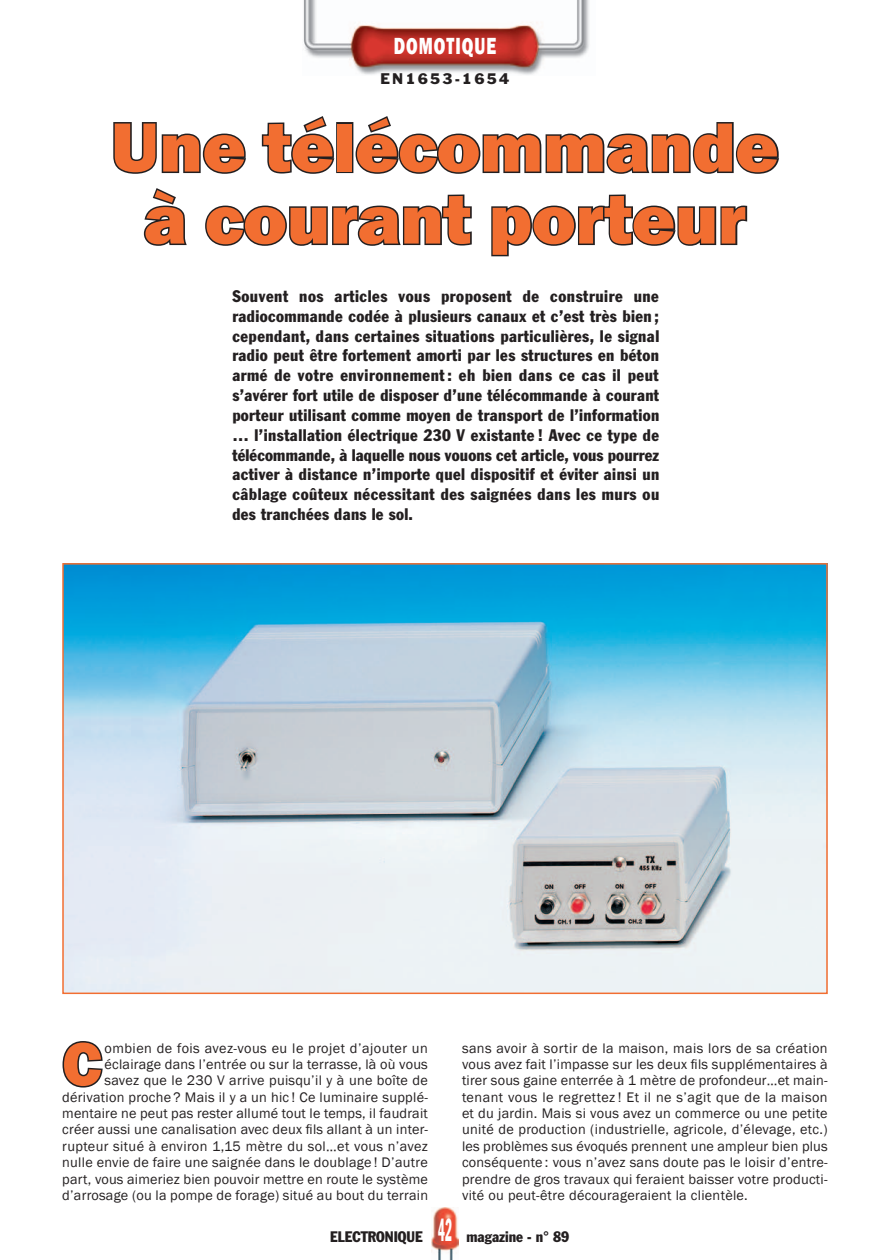
<style>
.page{position:relative;width:890px;height:1260px;background:#fff}
.page>*{position:absolute;margin:0;border:0;box-sizing:border-box;transform-origin:0 0}
.t1{font:800 72px/72px "Franklin Gothic";letter-spacing:-.005em;color:#f26e31;text-align:center}
.t2{font:800 63.3px "Franklin Gothic";color:#f26e31}
.t3{font:800 24px "Franklin Gothic";letter-spacing:.06em;color:#fff;scale:.7 1}
.t4{font:condensed 16.5px/19.8px "Franklin Gothic";letter-spacing:.03em;color:#231f20;text-align:justify}
.t5{font:condensed 15px "Franklin Gothic";color:#231f20}
.t6{font:14.25px/16.4px "Franklin Gothic";letter-spacing:.015em;color:#231f20;text-align:justify}
.t7{font:14.25px "Franklin Gothic";letter-spacing:.15em;color:#231f20}
.s1{font-size:31.5px;color:#fff}
</style>
<div class="page">
<img style="left:303px;top:0;width:286px;height:75px">
<img style="left:431px;top:1207px;width:28px;height:53px">
<img style="left:64px;top:565px;width:762px;height:427px">
<svg style="left:62px;top:1041px;width:41px;height:47px"></svg>
<svg style="left:113px;top:122px;width:133px;height:52px"></svg>
<svg style="left:261px;top:116px;width:74px;height:58px"></svg>
<div style="left:336px;top:122px;width:17px;height:51px;border:3px solid #231f20"></div>
<svg style="left:355px;top:116px;width:424px;height:58px"></svg>
<svg style="left:143px;top:188px;width:44px;height:58px"></svg>
<svg style="left:205px;top:194px;width:267px;height:52px"></svg>
<svg style="left:491px;top:194px;width:257px;height:63px"></svg>
<h3 class="t3" style="left:394px;top:31px;width:148px">DOMOTIQUE</h3>
<p class="t7" style="left:380px;top:69px;width:131px">EN1653-1654</p>
<h1 class="t1" style="left:111px;top:111px;width:669px">Une télécommande à courant porteur</h1>
<p class="t4" style="left:232px;top:286px;width:428px">Souvent nos articles vous proposent de construire une radiocommande codée à plusieurs canaux et c’est très bien ; cependant, dans certaines situations particulières, le signal radio peut être fortement amorti par les structures en béton armé de votre environnement : eh bien dans ce cas il peut s’avérer fort utile de disposer d’une télécommande à courant porteur utilisant comme moyen de transport de l’information … l’installation électrique 230 V existante ! Avec ce type de télécommande, à laquelle nous vouons cet article, vous pourrez activer à distance n’importe quel dispositif et éviter ainsi un câblage coûteux nécessitant des saignées dans les murs ou des tranchées dans le sol.</p>
<h2 class="t2" style="left:62px;top:1023px;width:41px">C</h2>
<p class="t6" style="left:62px;top:1040px;width:367px;text-align:right">ombien de fois avez-vous eu le projet d’ajouter un éclairage dans l’entrée ou sur la terrasse, là où vous<br>savez que le 230 V arrive puisqu’il y à une boîte de dérivation proche ? Mais il y a un hic ! Ce luminaire supplé&shy;mentaire ne peut pas rester allumé tout le temps, il faudrait créer aussi une canalisation avec deux fils allant à un inter&shy;rupteur situé à environ 1,15 mètre du sol…et vous n’avez nulle envie de faire une saignée dans le doublage ! D’autre part, vous aimeriez bien pouvoir mettre en route le système d’arrosage (ou la pompe de forage) situé au bout du terrain</p>
<p class="t6" style="left:462px;top:1040px;width:367px">sans avoir à sortir de la maison, mais lors de sa création vous avez fait l’impasse sur les deux fils supplémentaires à tirer sous gaine enterrée à 1 mètre de profondeur…et main&shy;tenant vous le regrettez ! Et il ne s’agit que de la maison et du jardin. Mais si vous avez un commerce ou une petite unité de production (industrielle, agricole, d’élevage, etc.) les problèmes sus évoqués prennent une ampleur bien plus conséquente : vous n’avez sans doute pas le loisir d’entre&shy;prendre de gros travaux qui feraient baisser votre producti&shy;vité ou peut-être décourageraient la clientèle.</p>
<p class="t5" style="left:330px;top:1227px;width:241px">ELECTRONIQUE <span class="s1">42</span> magazine - n° 89</p>
</div>
